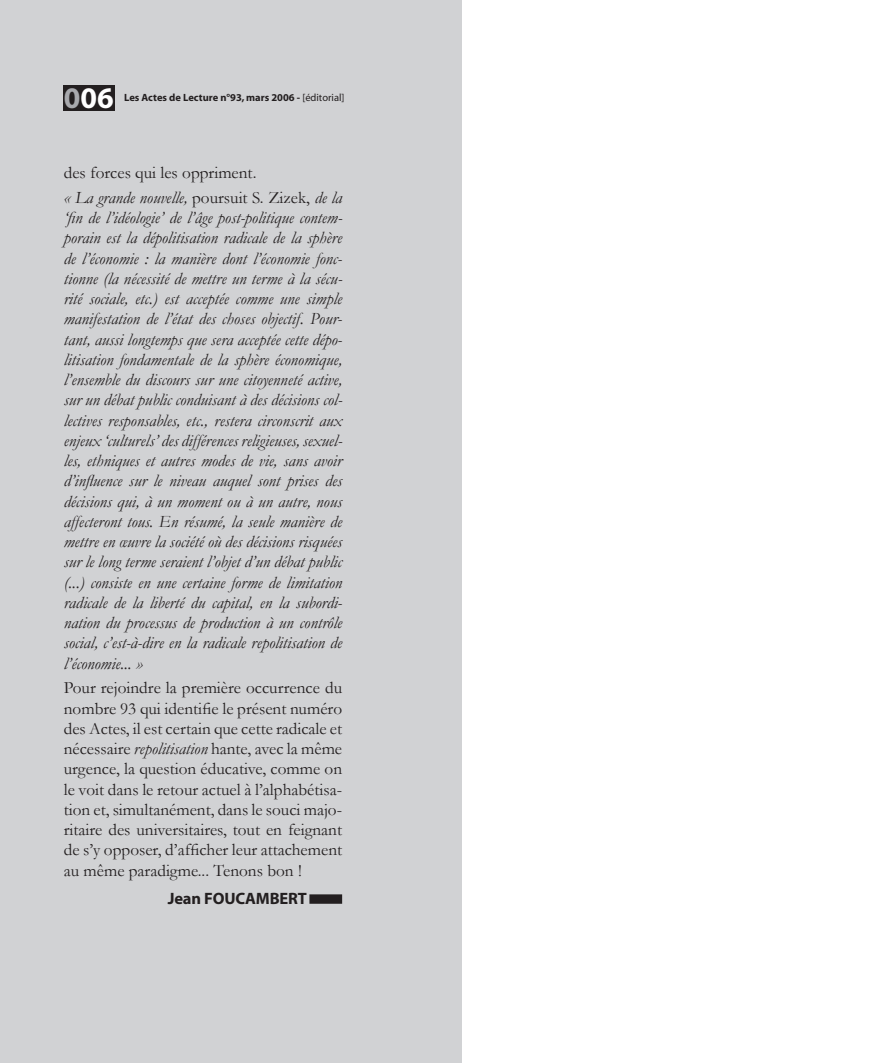
<style>
.page{position:relative;width:893px;height:1063px;background:#fff}
.page>*{position:absolute;margin:0;border:0;box-sizing:border-box;transform-origin:0 0}
.t1{font:700 30px "Myriad";color:#fff}
.t2{font:italic 17.25px/20.2px "Garamond";color:#231f20;text-align:justify}
.t3{font:17.25px/20.2px "Garamond";color:#231f20}
.t4{font:700 16.5px "Myriad";letter-spacing:-.01em;color:#231f20}
.t5{font:700 10.5px "Myriad";color:#231f20}
.s1{color:#a8a9ad}
.s2{font-weight:400}
.s3{font-style:italic}
</style>
<div class="page">
<div style="left:0;top:0;width:462px;height:1063px;background:#d1d2d4"></div>
<div style="left:310px;top:895px;width:31px;height:8px;background:#231f20"></div>
<div style="left:309px;top:894px;width:33px;height:10px;border:2px solid #231f20"></div>
<div style="left:64px;top:85px;width:51px;height:26px;background:#231f20"></div>
<h1 class="t1" style="left:64px;top:80px;width:51px"><span class="s1">0</span>06</h1>
<p class="t5" style="left:124px;top:92px;width:222px">Les Actes de Lecture n°93, mars 2006 - <span class="s2">[éditorial]</span></p>
<p class="t3" style="left:64px;top:160px;width:280px;line-height:24.8px">des forces qui les oppriment.<br><span class="s3">« La grande nouvelle,</span> poursuit S. Zizek, <span class="s3">de la</span></p>
<p class="t2" style="left:64px;top:207px;width:280px">‘fin de l’idéologie’ de l’âge post-politique contem&shy;porain est la dépolitisation radicale de la sphère de l’économie : la manière dont l’économie fonc&shy;tionne (la nécessité de mettre un terme à la sécu&shy;rité sociale, etc.) est acceptée comme une simple manifestation de l’état des choses objectif. Pour&shy;tant, aussi longtemps que sera acceptée cette dépo&shy;litisation fondamentale de la sphère économique, l’ensemble du discours sur une citoyenneté active, sur un débat public conduisant à des décisions col&shy;lectives responsables, etc., restera circonscrit aux enjeux ‘culturels’ des différences religieuses, sexuel&shy;les, ethniques et autres modes de vie, sans avoir d’influence sur le niveau auquel sont prises des décisions qui, à un moment ou à un autre, nous affecteront tous. En résumé, la seule manière de mettre en œuvre la société où des décisions risquées sur le long terme seraient l’objet d’un débat public (...) consiste en une certaine forme de limitation radicale de la liberté du capital, en la subordi&shy;nation du processus de production à un contrôle social, c’est-à-dire en la radicale repolitisation de l’économie... »</p>
<p class="t3" style="left:64px;top:677px;width:280px;text-align:justify">Pour rejoindre la première occurrence du nombre 93 qui identifie le présent numéro des Actes, il est certain que cette radicale et nécessaire <span class="s3">repolitisation</span> hante, avec la même urgence, la question éducative, comme on le voit dans le retour actuel à l’alphabétisa&shy;tion et, simultanément, dans le souci majo&shy;ritaire des universitaires, tout en feignant de s’y opposer, d’afficher leur attachement au même paradigme... Tenons bon !</p>
<p class="t4" style="left:168px;top:888px;width:140px">Jean FOUCAMBERT</p>
</div>
